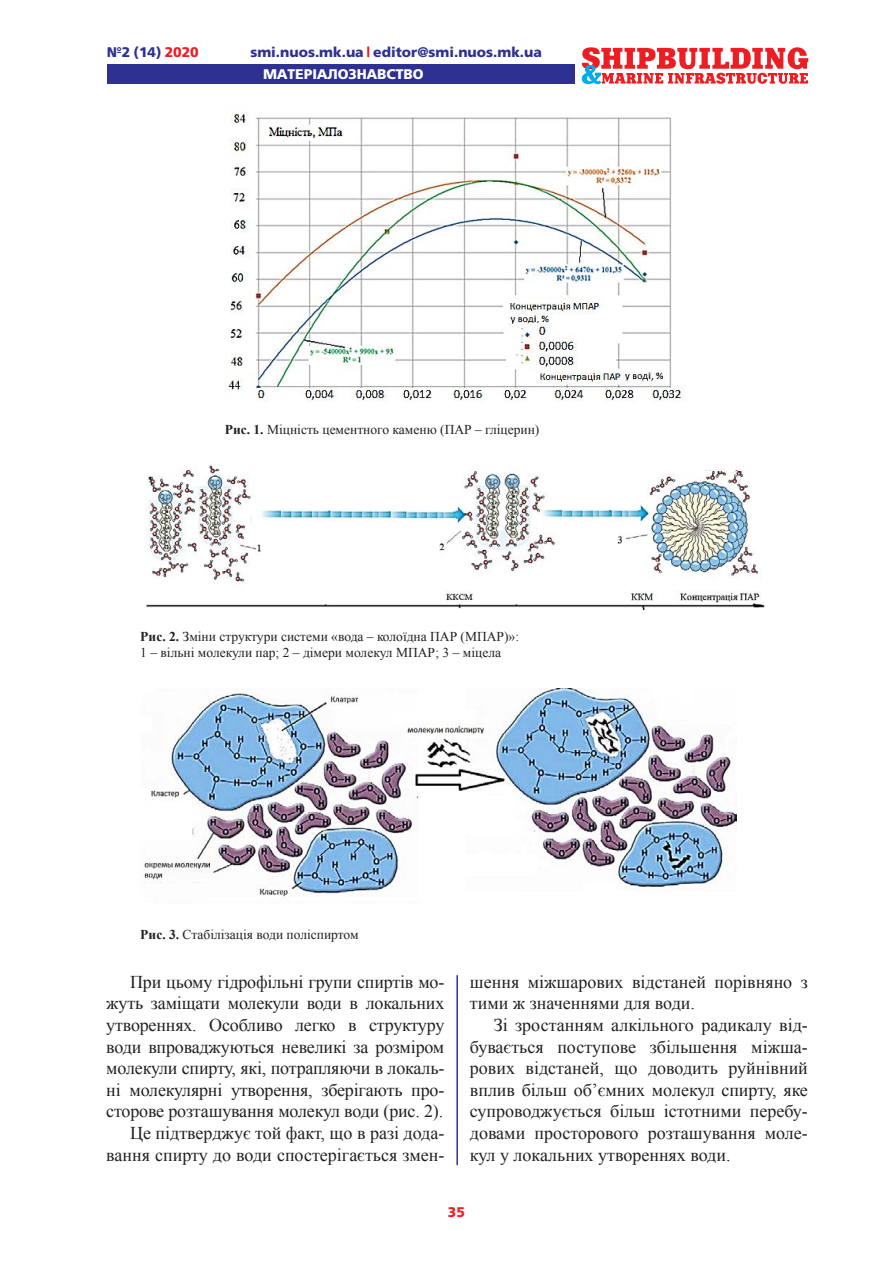
<style>
.page{position:relative;width:893px;height:1263px;background:#fff}
.page>*{position:absolute;margin:0;border:0;box-sizing:border-box;transform-origin:0 0}
.Текст_основной{font:18px/21.6px "Times New Roman";color:#231f20;text-align:justify}
.t1{font:13.95px "Free Set Bold C";color:#2e3092}
.t2{font:13.95px "Free Set Bold C";color:#fff}
.t3{font:13.95px "Free Set Bold C";color:#ee1d23}
.Рисунок{font:13.5px/16.2px "Times New Roman";color:#231f20}
.s1{color:#ee1d23}
.s2{color:#f00}
.s3{font-weight:700}
</style>
<div class="page">
<svg style="left:582px;top:47px;width:227px;height:38px"></svg>
<div style="left:107px;top:64px;width:468px;height:19px;background:#2e3092"></div>
<img style="left:227px;top:113px;width:455px;height:288px">
<img style="left:146px;top:465px;width:619px;height:146px">
<img style="left:144px;top:688px;width:592px;height:209px">
<hr style="left:456px;top:975px;width:2px;height:190px;background:#2e3092">
<p class="t1" style="left:107px;top:44px;width:93px">№2 (14) <span class="s1">2020</span></p>
<p class="t1" style="left:250px;top:44px;width:293px">smi.nuos.mk.ua <span class="s2">|</span> editor@smi.nuos.mk.ua</p>
<p class="t2" style="left:263px;top:67px;width:162px">МАТЕРІАЛОЗНАВСТВО</p>
<p class="Рисунок" style="left:225px;top:422px;width:316px"><span class="s3">Рис. 1.</span> Міцність цементного каменю (ПАР – гліцерин)</p>
<p class="Рисунок" style="left:140px;top:628px;width:380px"><span class="s3">Рис. 2.</span> Зміни структури системи «вода – колоїдна ПАР (МПАР)»:<br>1 – вільні молекули пар; 2 – дімери молекул МПАР; 3 – міцела</p>
<p class="Рисунок" style="left:140px;top:926px;width:220px"><span class="s3">Рис. 3.</span> Стабілізація води поліспиртом</p>
<p class="Текст_основной" style="left:106px;top:970px;width:340px;text-indent:24px">При цьому гідрофільні групи спиртів мо&shy;жуть заміщати молекули води в локальних утвореннях. Особливо легко в структуру води впроваджуються невеликі за розміром молекули спирту, які, потрапляючи в локаль&shy;ні молекулярні утворення, зберігають про&shy;сторове розташування молекул води (рис. 2).</p>
<p class="Текст_основной" style="left:106px;top:1122px;width:340px;text-align:right">Це підтверджує той факт, що в разі дода&shy;вання спирту до води спостерігається змен-</p>
<p class="Текст_основной" style="left:470px;top:970px;width:340px">шення міжшарових відстаней порівняно з тими ж значеннями для води.</p>
<p class="Текст_основной" style="left:470px;top:1014px;width:340px;text-indent:24px">Зі зростанням алкільного радикалу від&shy;бувається поступове збільшення міжша&shy;рових відстаней, що доводить руйнівний вплив більш об’ємних молекул спирту, яке супроводжується більш істотними перебу&shy;довами просторового розташування моле&shy;кул у локальних утвореннях води.</p>
<p class="t3" style="left:448px;top:1204px;width:19px">35</p>
</div>
